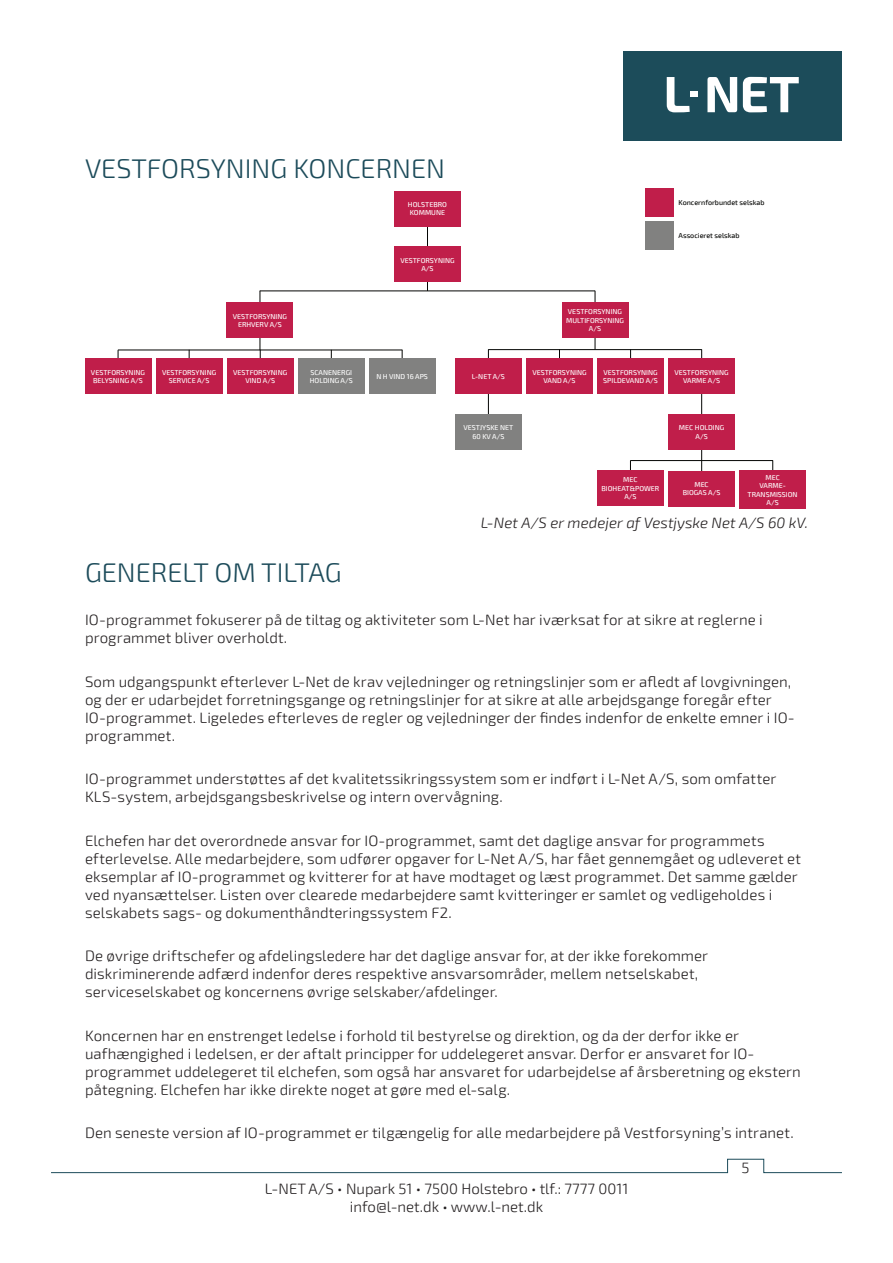
<style>
.page{position:relative;width:893px;height:1263px;background:#fff}
.page>*{position:absolute;margin:0;border:0;box-sizing:border-box;transform-origin:0 0}
.t1{font:300 27px "Exo 2";color:#1c4b5a}
.t2{font:300 15px/18px "Exo 2";letter-spacing:.005em;color:#231f20}
.t3{font:italic 300 15px "Exo 2";letter-spacing:.005em;color:#231f20}
.t4{font:500 7.2px/8.6px "Exo 2";color:#fff;text-align:center}
.t5{font:500 7.2px "Exo 2";color:#040503}
</style>
<div class="page">
<svg style="left:51px;top:1158px;width:791px;height:15px"></svg>
<div style="left:623px;top:51px;width:219px;height:89px;background:#1c4c5a"></div>
<svg style="left:667px;top:77px;width:23px;height:35px"></svg>
<svg style="left:707px;top:77px;width:30px;height:35px"></svg>
<svg style="left:743px;top:77px;width:56px;height:35px"></svg>
<div style="left:690px;top:91px;width:8px;height:6px;background:#fff"></div>
<hr style="left:427px;top:206px;width:1px;height:85px;background:#040503">
<hr style="left:595px;top:291px;width:1px;height:58px;background:#040503">
<hr style="left:488px;top:349px;width:214px;height:1px;background:#040503">
<hr style="left:630px;top:460px;width:143px;height:1px;background:#040503">
<hr style="left:260px;top:291px;width:335px;height:1px;background:#040503">
<hr style="left:118px;top:350px;width:284px;height:1px;background:#040503">
<hr style="left:260px;top:291px;width:1px;height:59px;background:#040503">
<hr style="left:488px;top:349px;width:1px;height:87px;background:#040503">
<hr style="left:630px;top:461px;width:1px;height:32px;background:#040503">
<hr style="left:701px;top:349px;width:1px;height:129px;background:#040503">
<div style="left:394px;top:191px;width:66px;height:35px;background:#c01e4a"></div>
<div style="left:645px;top:188px;width:28px;height:28px;background:#c01e4a"></div>
<div style="left:645px;top:221px;width:28px;height:29px;background:#818180"></div>
<div style="left:394px;top:247px;width:66px;height:35px;background:#c01e4a"></div>
<div style="left:455px;top:414px;width:66px;height:36px;background:#818180"></div>
<div style="left:455px;top:358px;width:66px;height:36px;background:#c01e4a"></div>
<div style="left:526px;top:358px;width:66px;height:36px;background:#c01e4a"></div>
<div style="left:598px;top:358px;width:66px;height:36px;background:#c01e4a"></div>
<div style="left:669px;top:358px;width:66px;height:36px;background:#c01e4a"></div>
<div style="left:669px;top:414px;width:66px;height:36px;background:#c01e4a"></div>
<div style="left:597px;top:470px;width:66px;height:36px;background:#c01e4a"></div>
<div style="left:668px;top:471px;width:67px;height:35px;background:#c01e4a"></div>
<div style="left:740px;top:471px;width:66px;height:38px;background:#c01e4a"></div>
<div style="left:562px;top:303px;width:66px;height:35px;background:#c01e4a"></div>
<div style="left:227px;top:303px;width:66px;height:35px;background:#c01e4a"></div>
<div style="left:85px;top:358px;width:66px;height:36px;background:#c01e4a"></div>
<div style="left:156px;top:358px;width:66px;height:36px;background:#c01e4a"></div>
<div style="left:227px;top:358px;width:66px;height:36px;background:#c01e4a"></div>
<div style="left:298px;top:358px;width:66px;height:36px;background:#818180"></div>
<div style="left:369px;top:358px;width:66px;height:36px;background:#818180"></div>
<h1 class="t1" style="left:85px;top:153px;width:361px">VESTFORSYNING KONCERNEN</h1>
<p class="t4" style="left:408px;top:200px;width:41px;text-align:left">HOLSTEBRO<br>KOMMUNE</p>
<p class="t4" style="left:233px;top:312px;width:56px">VESTFORSYNING<br>ERHVERV A/S</p>
<p class="t4" style="left:400px;top:256px;width:56px">VESTFORSYNING<br>A/S</p>
<p class="t4" style="left:91px;top:368px;width:56px">VESTFORSYNING<br>BELYSNING A/S</p>
<p class="t4" style="left:162px;top:368px;width:56px">VESTFORSYNING<br>SERVICE A/S</p>
<p class="t4" style="left:233px;top:368px;width:56px">VESTFORSYNING<br>VIND A/S</p>
<p class="t4" style="left:310px;top:368px;width:45px;text-align:left">SCANENERGI<br>HOLDING A/S</p>
<p class="t4" style="left:376px;top:372px;width:53px">N H VIND 16 APS</p>
<p class="t4" style="left:566px;top:308px;width:59px">VESTFORSYNING<br>MULTIFORSYNING<br>A/S</p>
<p class="t5" style="left:679px;top:198px;width:88px">Koncernforbundet selskab</p>
<p class="t5" style="left:679px;top:231px;width:62px">Associeret selskab</p>
<p class="t4" style="left:472px;top:372px;width:35px">L-NET A/S</p>
<p class="t4" style="left:532px;top:368px;width:56px">VESTFORSYNING<br>VAND A/S</p>
<p class="t4" style="left:603px;top:368px;width:56px;text-align:left">VESTFORSYNING<br>SPILDEVAND A/S</p>
<p class="t4" style="left:675px;top:368px;width:56px">VESTFORSYNING<br>VARME A/S</p>
<p class="t4" style="left:464px;top:424px;width:51px">VESTJYSKE NET<br>60 KV A/S</p>
<p class="t4" style="left:679px;top:424px;width:47px">MEC HOLDING<br>A/S</p>
<p class="t4" style="left:601px;top:475px;width:59px">MEC<br>BIOHEAT&amp;POWER<br>A/S</p>
<p class="t4" style="left:683px;top:480px;width:39px">MEC<br>BIOGAS A/S</p>
<p class="t4" style="left:748px;top:473px;width:52px">MEC<br>VARME-<br>TRANSMISSION<br>A/S</p>
<p class="t3" style="left:481px;top:514px;width:329px">L-Net A/S er medejer af Vestjyske Net A/S 60 kV.</p>
<h1 class="t1" style="left:85px;top:556px;width:258px">GENERELT OM TILTAG</h1>
<p class="t2" style="left:85px;top:611px;width:679px">IO-programmet fokuserer på de tiltag og aktiviteter som L-Net har iværksat for at sikre at reglerne i programmet bliver overholdt.</p>
<p class="t2" style="left:85px;top:673px;width:711px">Som udgangspunkt efterlever L-Net de krav vejledninger og retningslinjer som er afledt af lovgivningen, og der er udarbejdet forretningsgange og retningslinjer for at sikre at alle arbejdsgange foregår efter IO-programmet. Ligeledes efterleves de regler og vejledninger der findes indenfor de enkelte emner i IO&shy;programmet.</p>
<p class="t2" style="left:85px;top:770px;width:693px">IO-programmet understøttes af det kvalitetssikringssystem som er indført i L-Net A/S, som omfatter<br>KLS-system, arbejdsgangsbeskrivelse og intern overvågning.</p>
<p class="t2" style="left:85px;top:832px;width:717px">Elchefen har det overordnede ansvar for IO-programmet, samt det daglige ansvar for programmets efterlevelse. Alle medarbejdere, som udfører opgaver for L-Net A/S, har fået gennemgået og udleveret et eksemplar af IO-programmet og kvitterer for at have modtaget og læst programmet. Det samme gælder ved nyansættelser. Listen over clearede medarbejdere samt kvitteringer er samlet og vedligeholdes i selskabets sags- og dokumenthåndteringssystem F2.</p>
<p class="t2" style="left:85px;top:947px;width:625px">De øvrige driftschefer og afdelingsledere har det daglige ansvar for, at der ikke forekommer diskriminerende adfærd indenfor deres respektive ansvarsområder, mellem netselskabet, serviceselskabet og koncernens øvrige selskaber/afdelinger.</p>
<p class="t2" style="left:85px;top:1027px;width:717px">Koncernen har en enstrenget ledelse i forhold til bestyrelse og direktion, og da der derfor ikke er uafhængighed i ledelsen, er der aftalt principper for uddelegeret ansvar. Derfor er ansvaret for IO&shy;programmet uddelegeret til elchefen, som også har ansvaret for udarbejdelse af årsberetning og ekstern påtegning. Elchefen har ikke direkte noget at gøre med el-salg.</p>
<p class="t2" style="left:85px;top:1124px;width:710px">Den seneste version af IO-programmet er tilgængelig for alle medarbejdere på Vestforsyning’s intranet.</p>
<p class="t2" style="left:265px;top:1180px;width:365px;text-align:center">L-NET A/S • Nupark 51 • 7500 Holstebro • tlf.: 7777 0011 info@l-net.dk • www.l-net.dk</p>
<p class="t2" style="left:742px;top:1158px;width:9px">5</p>
</div>
